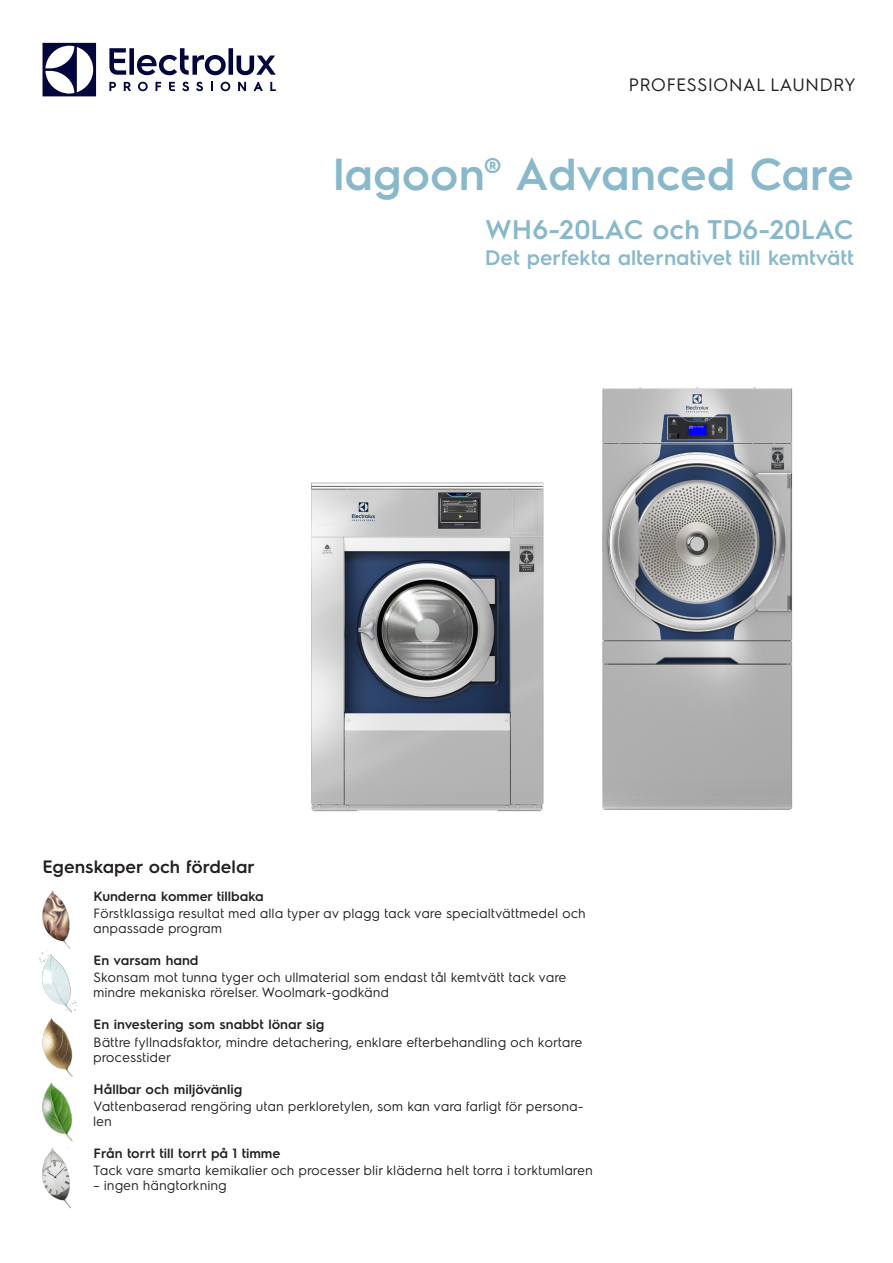
<style>
.page{position:relative;width:893px;height:1263px;background:#fff}
.page>*{position:absolute;margin:0;border:0;box-sizing:border-box;transform-origin:0 0}
.t1{font:600 45px "Electrolux Sans";color:#89b8ca}
.t2{font:600 27px "Electrolux Sans";color:#89b8ca}
.t3{font:600 21px "Electrolux Sans";color:#89b8ca}
.t4{font:600 18px "Electrolux Sans";color:#231f20}
.t5{font:18px "Electrolux Sans";color:#231f20}
.t6{font:13.5px/15px "Electrolux Sans";color:#231f20}
.t7{font:600 13.5px "Electrolux Sans";color:#231f20}
</style>
<div class="page">
<svg style="left:43px;top:43px;width:53px;height:53px"></svg>
<svg style="left:109px;top:48px;width:167px;height:27px"></svg>
<svg style="left:270px;top:82px;width:6px;height:9px"></svg>
<svg style="left:221px;top:82px;width:9px;height:9px"></svg>
<svg style="left:211px;top:82px;width:2px;height:9px"></svg>
<svg style="left:196px;top:82px;width:7px;height:9px"></svg>
<svg style="left:182px;top:82px;width:7px;height:9px"></svg>
<svg style="left:169px;top:82px;width:6px;height:9px"></svg>
<svg style="left:156px;top:82px;width:5px;height:9px"></svg>
<svg style="left:138px;top:82px;width:10px;height:9px"></svg>
<svg style="left:124px;top:82px;width:7px;height:9px"></svg>
<svg style="left:109px;top:82px;width:7px;height:9px"></svg>
<svg style="left:254px;top:82px;width:9px;height:9px"></svg>
<svg style="left:238px;top:82px;width:8px;height:9px"></svg>
<img style="left:42px;top:890px;width:28px;height:56px">
<img style="left:42px;top:1082px;width:31px;height:60px">
<img style="left:42px;top:1018px;width:31px;height:59px">
<img style="left:42px;top:1147px;width:30px;height:62px">
<img style="left:39px;top:946px;width:39px;height:67px">
<img style="left:311px;top:482px;width:233px;height:330px">
<img style="left:602px;top:387px;width:191px;height:423px">
<h3 class="t5" style="left:629px;top:72px;width:229px">PROFESSIONAL LAUNDRY</h3>
<p class="t1" style="left:334px;top:143px;width:522px">lagoon® Advanced Care</p>
<p class="t2" style="left:485px;top:211px;width:370px">WH6-20LAC och TD6-20LAC</p>
<p class="t3" style="left:485px;top:242px;width:371px">Det perfekta alternativet till kemtvätt</p>
<p class="t4" style="left:43px;top:854px;width:214px">Egenskaper och fördelar</p>
<p class="t7" style="left:94px;top:887px;width:172px">Kunderna kommer tillbaka</p>
<p class="t6" style="left:94px;top:905px;width:494px">Förstklassiga resultat med alla typer av plagg tack vare specialtvättmedel och anpassade program</p>
<p class="t7" style="left:94px;top:951px;width:106px">En varsam hand</p>
<p class="t6" style="left:94px;top:969px;width:475px">Skonsam mot tunna tyger och ullmaterial som endast tål kemtvätt tack vare mindre mekaniska rörelser. Woolmark-godkänd</p>
<p class="t7" style="left:94px;top:1015px;width:232px">En investering som snabbt lönar sig</p>
<p class="t6" style="left:94px;top:1033px;width:491px">Bättre fyllnadsfaktor, mindre detachering, enklare efterbehandling och kortare processtider</p>
<p class="t7" style="left:94px;top:1079px;width:150px">Hållbar och miljövänlig</p>
<p class="t6" style="left:94px;top:1097px;width:492px">Vattenbaserad rengöring utan perkloretylen, som kan vara farligt för persona&shy;len</p>
<p class="t7" style="left:94px;top:1143px;width:188px">Från torrt till torrt på 1 timme</p>
<p class="t6" style="left:94px;top:1162px;width:501px">Tack vare smarta kemikalier och processer blir kläderna helt torra i torktumlaren</p>
<p class="t6" style="left:94px;top:1177px;width:135px">– ingen hängtorkning</p>
</div>
